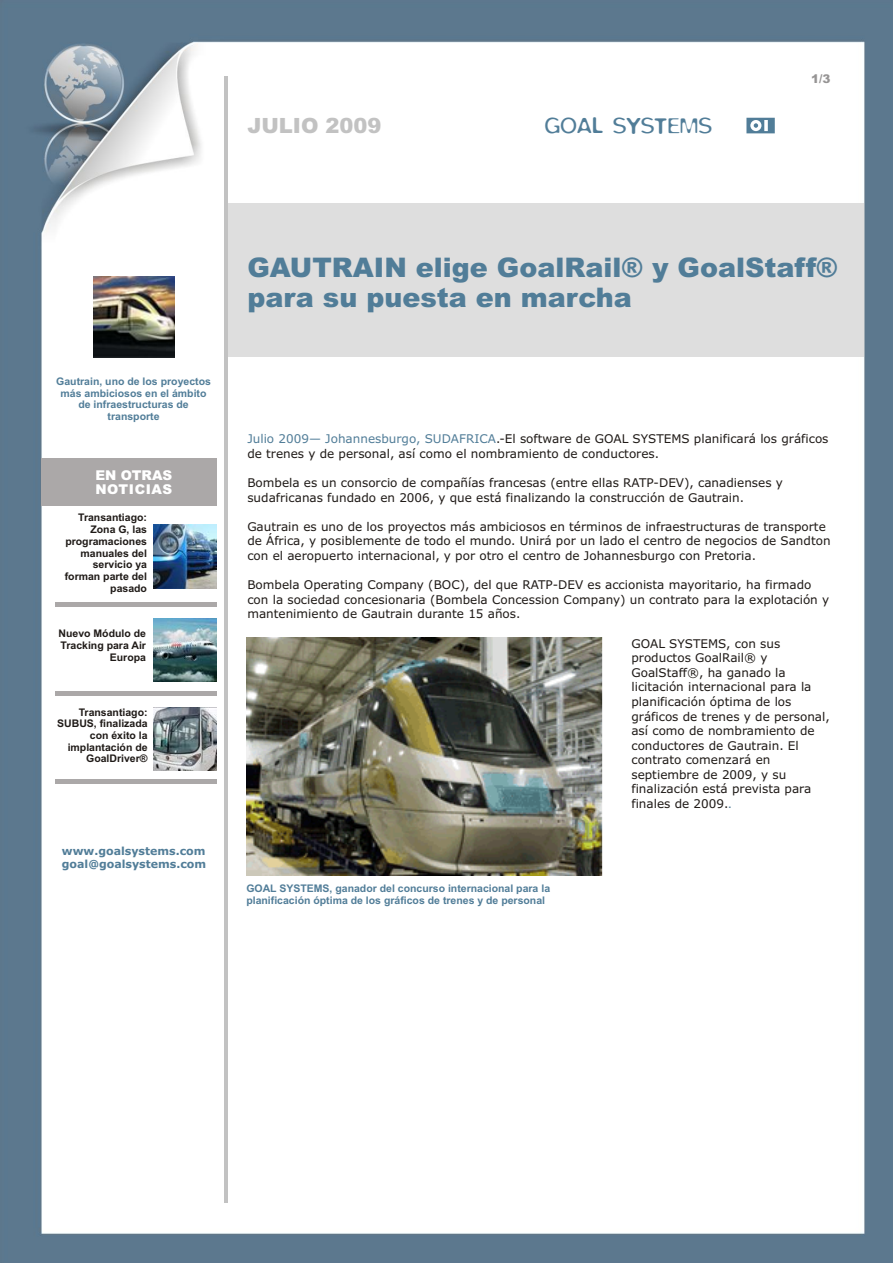
<style>
.page{position:relative;width:893px;height:1263px;background:#fff}
.page>*{position:absolute;margin:0;border:0;box-sizing:border-box;transform-origin:0 0}
.t1{font:900 27px/30.5px "Arial";color:#517d98}
.t2{font:300 24.15px "Blur";color:#517d98}
.t3{font:900 21px "Arial";color:#c2c2c2}
.t4{font:900 13.5px/14.4px "Arial";letter-spacing:.025em;color:#fff}
.t5{font:12px/14.5px "Verdana";color:#1f1a17}
.t6{font:900 12px "Arial";color:#969494}
.t7{font:700 11.1px/13.5px "Verdana";color:#517d98}
.t8{font:700 10.5px/11.7px "Arial";color:#517d98;text-align:center}
.t9{font:700 10.5px/11.7px "Arial";color:#1f1a17;text-align:right}
.s1{color:#517d98}
</style>
<div class="page">
<img style="left:0;top:0;width:893px;height:1263px">
<svg style="left:746px;top:118px;width:29px;height:15px"></svg>
<div style="left:224px;top:204px;width:640px;height:153px;background:#dedede"></div>
<hr style="left:224px;top:77px;width:4px;height:1126px;background:#c2c2c2">
<img style="left:246px;top:639px;width:375px;height:271px">
<div style="left:41px;top:459px;width:176px;height:47px;background:#aba8a8"></div>
<hr style="left:55px;top:691px;width:162px;height:4px;background:#aba8a8">
<div style="left:55px;top:779px;width:162px;height:5px;background:#aba8a8"></div>
<hr style="left:55px;top:603px;width:162px;height:4px;background:#aba8a8">
<img style="left:246px;top:637px;width:363px;height:238px">
<img style="left:93px;top:276px;width:81px;height:81px">
<img style="left:153px;top:707px;width:64px;height:63px">
<img style="left:153px;top:618px;width:64px;height:63px">
<img style="left:153px;top:525px;width:64px;height:63px">
<h3 class="t3" style="left:247px;top:118px;width:136px">JULIO 2009</h3>
<h2 class="t2" style="left:545px;top:115px;width:169px">GOAL SYSTEMS</h2>
<p class="t6" style="left:811px;top:74px;width:21px">1/3</p>
<p class="t8" style="left:56px;top:376px;width:156px">Gautrain, uno de los proyectos más ambiciosos en el ámbito de infraestructuras de transporte</p>
<p class="t4" style="left:95px;top:469px;width:78px">EN OTRAS<br>NOTICIAS</p>
<p class="t9" style="left:65px;top:513px;width:84px">Transantiago:<br>Zona G, las programaciones manuales del servicio ya forman parte del pasado</p>
<p class="t9" style="left:59px;top:629px;width:89px">Nuevo Módulo de<br>Tracking para Air<br>Europa</p>
<p class="t9" style="left:57px;top:707px;width:92px">Transantiago:<br>SUBUS, finalizada con éxito la implantación de<br>GoalDriver®</p>
<p class="t7" style="left:62px;top:845px;width:146px">www.goalsystems.com goal@goalsystems.com</p>
<h1 class="t1" style="left:247px;top:255px;width:592px">GAUTRAIN elige GoalRail® y GoalStaff® para su puesta en marcha</h1>
<p class="t5" style="left:247px;top:433px;width:583px"><span class="s1">Julio 2009— Johannesburgo, SUDAFRICA</span>.-El software de GOAL SYSTEMS planificará los gráficos</p>
<p class="t5" style="left:247px;top:447px;width:413px">de trenes y de personal, así como el nombramiento de conductores.</p>
<p class="t5" style="left:247px;top:476px;width:537px">Bombela es un consorcio de compañías francesas (entre ellas RATP-DEV), canadienses y sudafricanas fundado en 2006, y que está finalizando la construcción de Gautrain.</p>
<p class="t5" style="left:247px;top:520px;width:585px">Gautrain es uno de los proyectos más ambiciosos en términos de infraestructuras de transporte de África, y posiblemente de todo el mundo. Unirá por un lado el centro de negocios de Sandton con el aeropuerto internacional, y por otro el centro de Johannesburgo con Pretoria.</p>
<p class="t5" style="left:247px;top:579px;width:583px">Bombela Operating Company (BOC), del que RATP-DEV es accionista mayoritario, ha firmado con la sociedad concesionaria (Bombela Concession Company) un contrato para la explotación y mantenimiento de Gautrain durante 15 años.</p>
<p class="t5" style="left:631px;top:637px;width:200px">GOAL SYSTEMS, con sus productos GoalRail® y<br>GoalStaff®, ha ganado la licitación internacional para la planificación óptima de los gráficos de trenes y de personal, así como de nombramiento de conductores de Gautrain. El contrato comenzará en septiembre de 2009, y su finalización está prevista para finales de 2009.</p>
<p class="t8" style="left:728px;top:799px;width:4px">.</p>
<p class="t8" style="left:246px;top:884px;width:305px;text-align:left">GOAL SYSTEMS, ganador del concurso internacional para la planificación óptima de los gráficos de trenes y de personal</p>
</div>
